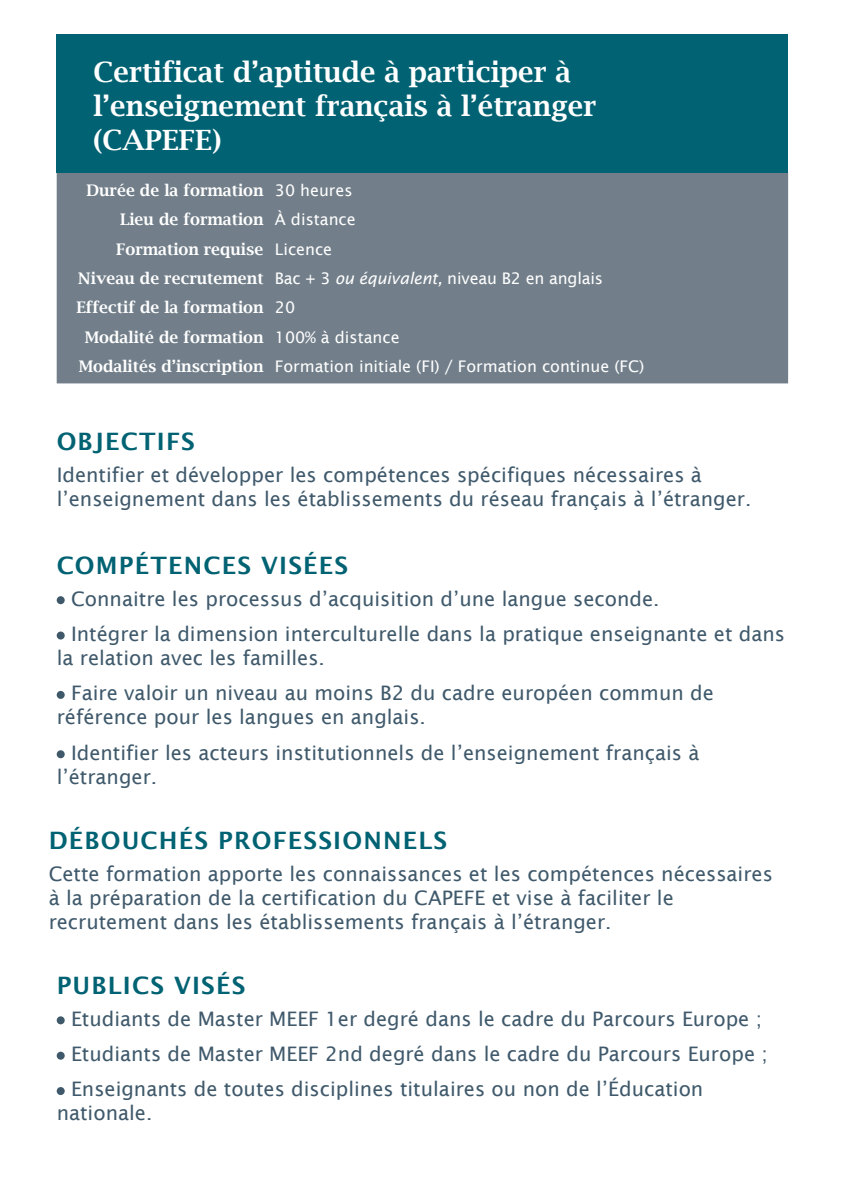
<style>
.page{position:relative;width:842px;height:1191px;background:#fff}
.page>*{position:absolute;margin:0;border:0;box-sizing:border-box;transform-origin:0 0}
.t1{font:600 28px/33.6px "Lucida Bright";color:#fff}
.t2{font:600 24px "Lucida Sans";letter-spacing:.05em;color:#006272}
.t3{font:20px/35.4px "Lucida Sans";color:#3f596b}
.t4{font:600 16px/29.4px "Lucida Bright";color:#fff}
.t5{font:16px "Lucida Sans";color:#fff}
.s1{font-family:"Lucida Sans";font-weight:400}
.s2{font-family:"Lucida Bright";font-weight:600}
.s3{font-style:italic}
</style>
<div class="page">
<div style="left:57px;top:173px;width:731px;height:210px;background:#727f8a"></div>
<div style="left:57px;top:596px;width:8px;height:8px;background:#3f596b;border-radius:50%"></div>
<div style="left:57px;top:631px;width:8px;height:8px;background:#3f596b;border-radius:50%"></div>
<div style="left:57px;top:691px;width:8px;height:8px;background:#3f596b;border-radius:50%"></div>
<div style="left:57px;top:750px;width:8px;height:8px;background:#3f596b;border-radius:50%"></div>
<div style="left:57px;top:34px;width:731px;height:139px;background:#006272"></div>
<div style="left:57px;top:1016px;width:8px;height:8px;background:#3f596b;border-radius:50%"></div>
<div style="left:57px;top:1051px;width:8px;height:8px;background:#3f596b;border-radius:50%"></div>
<div style="left:57px;top:1087px;width:8px;height:8px;background:#3f596b;border-radius:50%"></div>
<h1 class="t1" style="left:93px;top:56px;width:505px">Certificat d’aptitude à participer à l’enseignement français à l’étranger (CAPEFE)</h1>
<p class="t4" style="left:116px;top:175px;width:241px;text-indent:-30px">Durée de la formation <span class="s1">30 heures<br></span>Lieu de formation <span class="s1">À distance<br></span>Formation requise <span class="s1">Licence</span></p>
<p class="t5" style="left:78px;top:269px;width:526px"><span class="s2">Niveau de recrutement</span> Bac + 3 <span class="s3">ou équivalent,</span> niveau B2 en anglais</p>
<p class="t4" style="left:85px;top:293px;width:316px;text-indent:-8px">Effectif de la formation <span class="s1">20<br></span>Modalité de formation <span class="s1">100% à distance</span></p>
<p class="t5" style="left:79px;top:357px;width:567px"><span class="s2">Modalités d’inscription</span> Formation initiale (FI) / Formation continue (FC)</p>
<p class="t2" style="left:57px;top:427px;width:140px">OBJECTIFS</p>
<p class="t3" style="left:57px;top:463px;width:696px;line-height:24px">Identifier et développer les compétences spécifiques nécessaires à l’enseignement dans les établissements du réseau français à l’étranger.</p>
<p class="t2" style="left:57px;top:551px;width:293px">COMPÉTENCES VISÉES</p>
<p class="t3" style="left:71px;top:581px;width:715px">Connaitre les processus d’acquisition d’une langue seconde.<br>Intégrer la dimension interculturelle dans la pratique enseignante et dans</p>
<p class="t3" style="left:71px;top:640px;width:644px;text-indent:-14px">la relation avec les familles.<br>Faire valoir un niveau au moins B2 du cadre européen commun de</p>
<p class="t3" style="left:71px;top:699px;width:630px;text-indent:-14px">référence pour les langues en anglais.<br>Identifier les acteurs institutionnels de l’enseignement français à</p>
<p class="t3" style="left:57px;top:759px;width:102px">l’étranger.</p>
<p class="t2" style="left:49px;top:827px;width:400px">DÉBOUCHÉS PROFESSIONNELS</p>
<p class="t3" style="left:49px;top:862px;width:726px;line-height:24px">Cette formation apporte les connaissances et les compétences nécessaires à la préparation de la certification du CAPEFE et vise à faciliter le recrutement dans les établissements français à l’étranger.</p>
<p class="t2" style="left:57px;top:971px;width:190px">PUBLICS VISÉS</p>
<p class="t3" style="left:71px;top:1001px;width:698px">Etudiants de Master MEEF 1er degré dans le cadre du Parcours Europe ;<br>Etudiants de Master MEEF 2nd degré dans le cadre du Parcours Europe ;<br>Enseignants de toutes disciplines titulaires ou non de l’Éducation</p>
<p class="t3" style="left:57px;top:1095px;width:97px">nationale.</p>
</div>
